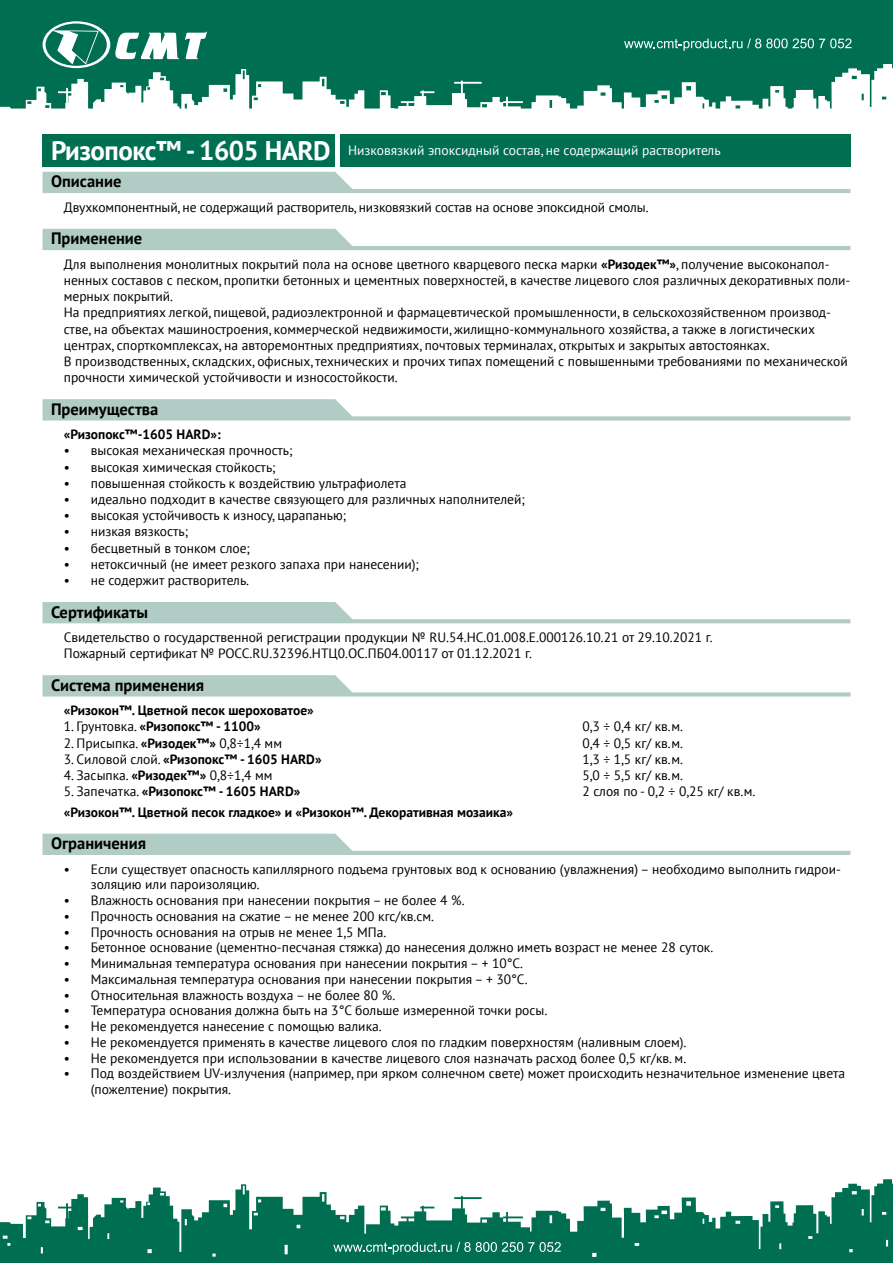
<style>
.page{position:relative;width:893px;height:1263px;background:#fff}
.page>*{position:absolute;margin:0;border:0;box-sizing:border-box;transform-origin:0 0}
.t1{font:700 16.5px "PT Sans";color:#000}
.t2{font:13.5px/16.2px "PT Sans";color:#000}
.t3{font:700 13.5px "PT Sans";color:#000}
.t4{font:13.5px "PT Sans";color:#fff}
.s1{font-weight:700;font-size:27px}
.s2{font-weight:700}
.s3{font-weight:400}
</style>
<div class="page">
<svg style="left:0;top:0;width:893px;height:109px;background:#26846b"></svg>
<svg style="left:0;top:1179px;width:893px;height:84px;fill:#006f51"></svg>
<svg style="left:185px;top:32px;width:22px;height:27px"></svg>
<svg style="left:43px;top:21px;width:136px;height:47px"></svg>
<svg style="left:624px;top:38px;width:227px;height:13px;background:#358d75"></svg>
<svg style="left:333px;top:1242px;width:228px;height:12px;background:#398f78"></svg>
<svg style="left:43px;top:172px;width:807px;height:21px"></svg>
<svg style="left:43px;top:399px;width:807px;height:21px"></svg>
<svg style="left:43px;top:675px;width:807px;height:21px"></svg>
<svg style="left:43px;top:602px;width:807px;height:21px"></svg>
<svg style="left:43px;top:834px;width:807px;height:21px"></svg>
<svg style="left:43px;top:229px;width:807px;height:21px"></svg>
<div style="left:43px;top:134px;width:292px;height:33px;background:#006f51"></div>
<div style="left:340px;top:134px;width:510px;height:33px;background:#006f51"></div>
<p class="t4" style="left:51px;top:142px;width:671px"><span class="s1">Ризопокс™ - 1605 HARD</span> Низковязкий эпоксидный состав, не содержащий растворитель</p>
<p class="t1" style="left:51px;top:171px;width:72px">Описание</p>
<p class="t2" style="left:64px;top:199px;width:586px">Двухкомпонентный, не содержащий растворитель, низковязкий состав на основе эпоксидной смолы.</p>
<p class="t1" style="left:51px;top:228px;width:93px">Применение</p>
<p class="t2" style="left:64px;top:256px;width:788px">Для выполнения монолитных покрытий пола на основе цветного кварцевого песка марки <span class="s2">«Ризодек™»</span>, получение высоконапол&shy;ненных составов с песком, пропитки бетонных и цементных поверхностей, в качестве лицевого слоя различных декоративных поли&shy;мерных покрытий.<br>На предприятиях легкой, пищевой, радиоэлектронной и фармацевтической промышленности, в сельскохозяйственном производ&shy;стве, на объектах машиностроения, коммерческой недвижимости, жилищно-коммунального хозяйства, а также в логистических центрах, спорткомплексах, на авторемонтных предприятиях, почтовых терминалах, открытых и закрытых автостоянках.<br>В производственных, складских, офисных, технических и прочих типах помещений с повышенными требованиями по механической прочности химической устойчивости и износостойкости.</p>
<p class="t1" style="left:51px;top:398px;width:109px">Преимущества</p>
<p class="t3" style="left:64px;top:425px;width:158px">«Ризопокс™-1605 HАRD»:</p>
<p class="t2" style="left:64px;top:442px;width:230px">• высокая механическая прочность;</p>
<p class="t2" style="left:64px;top:458px;width:213px">• высокая химическая стойкость;</p>
<p class="t2" style="left:64px;top:475px;width:344px">• повышенная стойкость к воздействию ультрафиолета</p>
<p class="t2" style="left:64px;top:491px;width:463px">• идеально подходит в качестве связующего для различных наполнителей;</p>
<p class="t2" style="left:64px;top:507px;width:284px">• высокая устойчивость к износу, царапанью;</p>
<p class="t2" style="left:64px;top:523px;width:126px">• низкая вязкость;</p>
<p class="t2" style="left:64px;top:539px;width:188px">• бесцветный в тонком слое;</p>
<p class="t2" style="left:64px;top:556px;width:357px">• нетоксичный (не имеет резкого запаха при нанесении);</p>
<p class="t2" style="left:64px;top:572px;width:187px">• не содержит растворитель.</p>
<p class="t1" style="left:51px;top:601px;width:98px">Сертификаты</p>
<p class="t2" style="left:64px;top:629px;width:650px">Свидетельство о государственной регистрации продукции № RU.54.НС.01.008.Е.000126.10.21 от 29.10.2021 г.<br>Пожарный сертификат № РОСС.RU.32396.НТЦ0.ОС.ПБ04.00117 от 01.12.2021 г.</p>
<p class="t1" style="left:51px;top:674px;width:155px">Система применения</p>
<p class="t3" style="left:64px;top:701px;width:251px">«Ризокон™. Цветной песок шероховатое»</p>
<p class="t3" style="left:64px;top:718px;width:198px"><span class="s3">1. Грунтовка.</span> «Ризопокс™ - 1100»</p>
<p class="t2" style="left:583px;top:718px;width:102px">0,3 ÷ 0,4 кг/ кв.м.</p>
<p class="t2" style="left:64px;top:734px;width:220px">2. Присыпка. <span class="s2">«Ризодек™»</span> 0,8÷1,4 мм</p>
<p class="t2" style="left:583px;top:734px;width:102px">0,4 ÷ 0,5 кг/ кв.м.</p>
<p class="t3" style="left:64px;top:750px;width:259px"><span class="s3">3. Силовой слой.</span> «Ризопокс™ - 1605 HARD»</p>
<p class="t2" style="left:583px;top:751px;width:102px">1,3 ÷ 1,5 кг/ кв.м.</p>
<p class="t2" style="left:64px;top:767px;width:210px">4. Засыпка. <span class="s2">«Ризодек™»</span> 0,8÷1,4 мм</p>
<p class="t2" style="left:583px;top:767px;width:102px">5,0 ÷ 5,5 кг/ кв.м.</p>
<p class="t3" style="left:64px;top:782px;width:238px"><span class="s3">5. Запечатка.</span> «Ризопокс™ - 1605 HARD»</p>
<p class="t2" style="left:583px;top:783px;width:174px">2 слоя по - 0,2 ÷ 0,25 кг/ кв.м.</p>
<p class="t3" style="left:64px;top:803px;width:451px">«Ризокон™. Цветной песок гладкое» и «Ризокон™. Декоративная мозаика»</p>
<p class="t1" style="left:51px;top:832px;width:97px">Ограничения</p>
<p class="t2" style="left:91px;top:861px;width:752px;line-height:15.8px;text-indent:-27px">• Если существует опасность капиллярного подъема грунтовых вод к основанию (увлажнения) – необходимо выполнить гидрои&shy;золяцию или пароизоляцию.</p>
<p class="t2" style="left:64px;top:892px;width:402px">• Влажность основания при нанесении покрытия – не более 4 %.</p>
<p class="t2" style="left:64px;top:908px;width:372px">• Прочность основания на сжатие – не менее 200 кгс/кв.см.</p>
<p class="t2" style="left:64px;top:923px;width:324px">• Прочность основания на отрыв не менее 1,5 МПа.</p>
<p class="t2" style="left:64px;top:939px;width:651px">• Бетонное основание (цементно-песчаная стяжка) до нанесения должно иметь возраст не менее 28 суток.</p>
<p class="t2" style="left:64px;top:955px;width:461px">• Минимальная температура основания при нанесении покрытия – + 10°С.</p>
<p class="t2" style="left:64px;top:971px;width:465px">• Максимальная температура основания при нанесении покрытия – + 30°С.</p>
<p class="t2" style="left:64px;top:986px;width:333px">• Относительная влажность воздуха – не более 80 %.</p>
<p class="t2" style="left:64px;top:1002px;width:485px">• Температура основания должна быть на 3°С больше измеренной точки росы.</p>
<p class="t2" style="left:64px;top:1018px;width:319px">• Не рекомендуется нанесение с помощью валика.</p>
<p class="t2" style="left:64px;top:1034px;width:624px">• Не рекомендуется применять в качестве лицевого слоя по гладким поверхностям (наливным слоем).</p>
<p class="t2" style="left:64px;top:1049px;width:624px">• Не рекомендуется при использовании в качестве лицевого слоя назначать расход более 0,5 кг/кв. м.</p>
<p class="t2" style="left:91px;top:1065px;width:756px;line-height:15.8px;text-indent:-27px">• Под воздействием UV-излучения (например, при ярком солнечном свете) может происходить незначительное изменение цвета (пожелтение) покрытия.</p>
</div>
